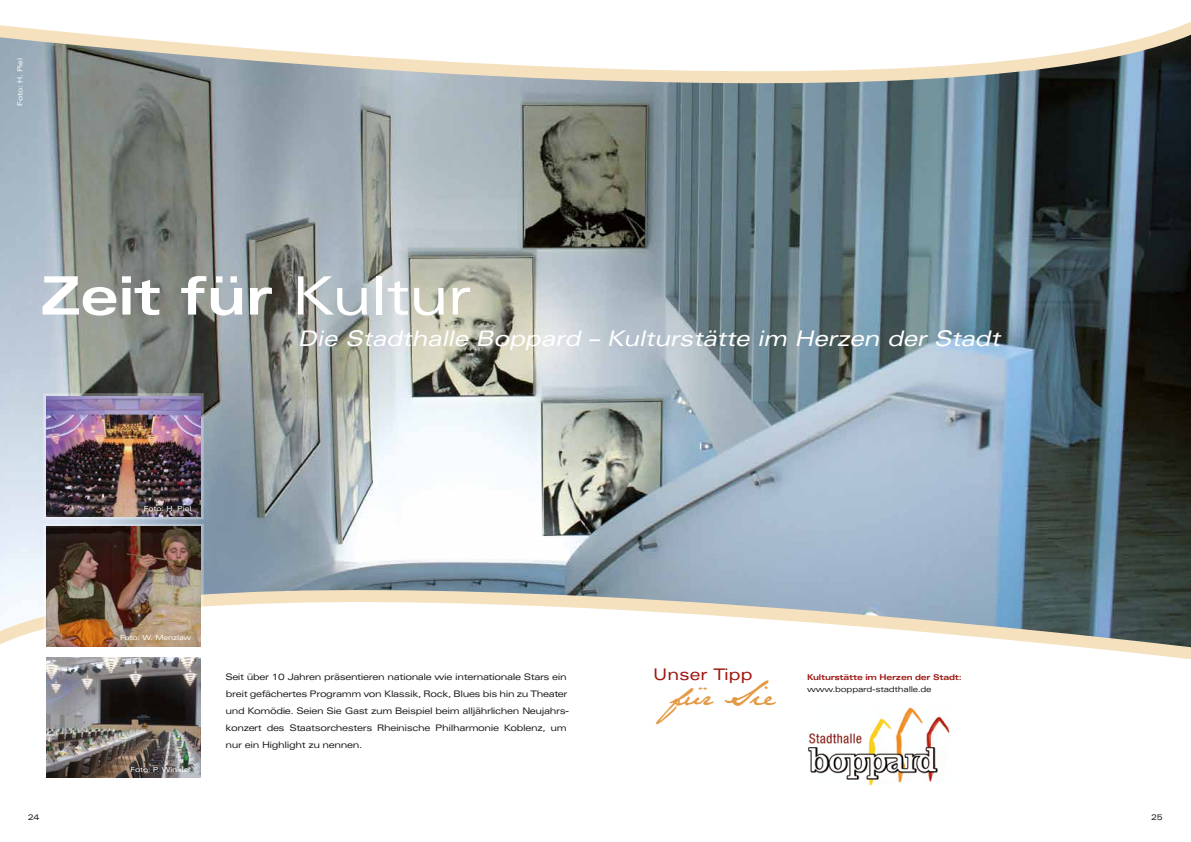
<style>
.page{position:relative;width:1191px;height:842px;background:#fff}
.page>*{position:absolute;margin:0;border:0;box-sizing:border-box;transform-origin:0 0}
.t1{font:700 expanded 53px "Univers";letter-spacing:-.01em;color:#fff}
.t2{font:28.2px "Jane Austen";color:#e49a45}
.t3{font:italic expanded 21.5px "Univers";letter-spacing:-.01em;color:#fff}
.t4{font:expanded 16px "Univers";color:#9d150f}
.t5{font:expanded 9px/17px "Univers";letter-spacing:-.04em;color:#1d1d1b}
.t6{font:expanded 8px "Univers";letter-spacing:-.03em;color:#1d1d1b}
.t7{font:700 expanded 8px "Univers";letter-spacing:-.03em;color:#9d150f}
.t8{font:expanded 7px "Univers";letter-spacing:-.02em;color:#fff}
.s1{font-weight:400}
</style>
<div class="page">
<img style="left:0;top:22px;width:1191px;height:638px">
<div style="left:43px;top:524px;width:161px;height:126px;border:3px solid #fff"></div>
<img style="left:46px;top:526px;width:155px;height:120px">
<div style="left:43px;top:393px;width:161px;height:126px;border:3px solid #fff"></div>
<img style="left:46px;top:396px;width:155px;height:120px">
<img style="left:46px;top:657px;width:155px;height:121px">
<img style="left:807px;top:707px;width:143px;height:79px">
<p class="t8" style="left:16px;top:106px;width:49px;rotate:-90deg">Foto: H. Piel</p>
<h1 class="t1" style="left:41px;top:266px;width:432px">Zeit für <span class="s1">Kultur</span></h1>
<h3 class="t3" style="left:298px;top:326px;width:703px">Die Stadthalle Boppard – Kulturstätte im Herzen der Stadt</h3>
<p class="t8" style="left:144px;top:504px;width:49px">Foto: H. Piel</p>
<p class="t8" style="left:120px;top:633px;width:73px">Foto: W. Menzlaw</p>
<p class="t8" style="left:131px;top:765px;width:62px">Foto: P. Winkler</p>
<p class="t5" style="left:225px;top:668px;width:345px">Seit über 10 Jahren präsentieren nationale wie internationale Stars ein breit gefächertes Programm von Klassik, Rock, Blues bis hin zu Theater und Komödie. Seien Sie Gast zum Beispiel beim alljährlichen Neujahrs&shy;konzert des Staatsorchesters Rheinische Philharmonie Koblenz, um nur ein Highlight zu nennen.</p>
<h3 class="t4" style="left:653px;top:665px;width:101px">Unser Tipp</h3>
<h2 class="t2" style="left:670px;top:679px;width:107px">für Si e</h2>
<p class="t7" style="left:807px;top:673px;width:156px">Kulturstätte im Herzen der Stadt:</p>
<p class="t6" style="left:807px;top:685px;width:126px">www.boppard-stadthalle.de</p>
<p class="t6" style="left:28px;top:812px;width:13px">24</p>
<p class="t6" style="left:1151px;top:812px;width:13px">25</p>
</div>
